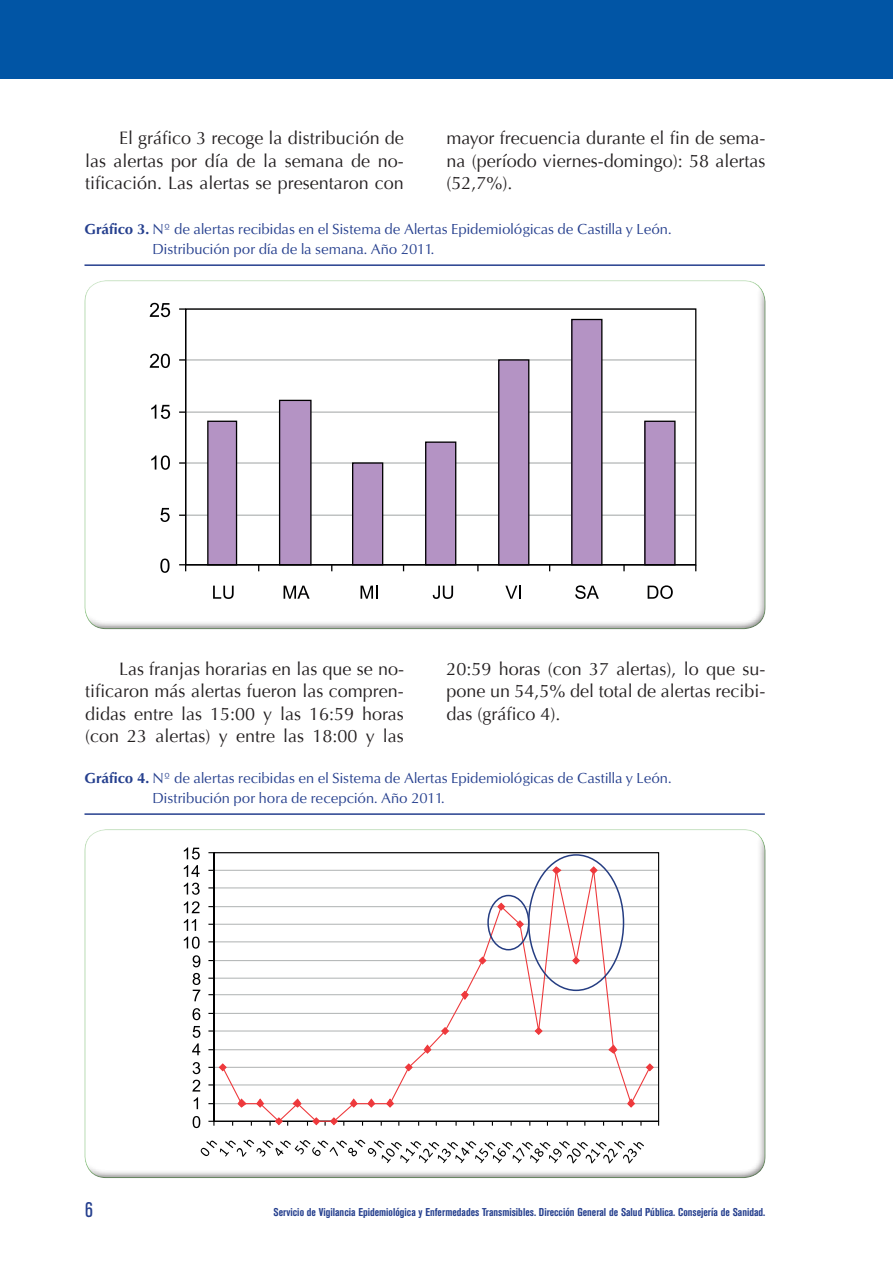
<style>
.page{position:relative;width:893px;height:1263px;background:#fff}
.page>*{position:absolute;margin:0;border:0;box-sizing:border-box;transform-origin:0 0}
.t1{font:condensed 21px "Akzidenz Grotesk BE";color:#253f8e}
.t2{font:18px/22.5px "Optima";color:#231f20;text-align:justify}
.t3{font:15px/19.5px "Optima";color:#253f8e}
.t4{font:700 condensed 11.25px "Akzidenz Grotesk BE";color:#253f8e}
.s1{font-family:"Optima Bld"}
</style>
<div class="page">
<div style="left:0;top:0;width:893px;height:79px;background:#0155a5"></div>
<div style="left:82px;top:277px;width:684px;height:345px;background:#fff;opacity:.8"></div>
<div style="left:82px;top:284px;width:684px;height:346px;background:#fff"></div>
<hr style="left:186px;top:514px;width:510px;height:2px;background:#b6b9b9">
<hr style="left:186px;top:462px;width:510px;height:2px;background:#b6b9b9">
<hr style="left:186px;top:411px;width:510px;height:2px;background:#b6b9b9">
<hr style="left:186px;top:359px;width:510px;height:2px;background:#b6b9b9">
<div style="left:208px;top:421px;width:29px;height:144px;background:#b493c4"></div>
<div style="left:207px;top:421px;width:30px;height:144px;border:1px solid #000001"></div>
<div style="left:280px;top:400px;width:31px;height:165px;background:#b493c4"></div>
<div style="left:279px;top:400px;width:33px;height:165px;border:1px solid #000001"></div>
<div style="left:353px;top:463px;width:30px;height:102px;background:#b493c4"></div>
<div style="left:352px;top:462px;width:31px;height:103px;border:1px solid #000001"></div>
<div style="left:426px;top:442px;width:30px;height:123px;background:#b493c4"></div>
<div style="left:425px;top:441px;width:31px;height:124px;border:1px solid #000001"></div>
<div style="left:499px;top:360px;width:30px;height:205px;background:#b493c4"></div>
<div style="left:498px;top:359px;width:31px;height:206px;border:1px solid #000001"></div>
<div style="left:572px;top:319px;width:30px;height:246px;background:#b493c4"></div>
<div style="left:571px;top:319px;width:31px;height:246px;border:1px solid #000001"></div>
<div style="left:645px;top:421px;width:30px;height:144px;background:#b493c4"></div>
<div style="left:644px;top:421px;width:32px;height:144px;border:1px solid #000001"></div>
<hr style="left:185px;top:309px;width:1px;height:256px;background:#000001">
<svg style="left:179px;top:514px;width:6px;height:2px"></svg>
<svg style="left:179px;top:462px;width:6px;height:2px"></svg>
<svg style="left:179px;top:411px;width:6px;height:2px"></svg>
<svg style="left:179px;top:359px;width:6px;height:2px"></svg>
<svg style="left:179px;top:308px;width:7px;height:2px"></svg>
<hr style="left:186px;top:564px;width:510px;height:1px;background:#000001">
<svg style="left:179px;top:564px;width:7px;height:7px"></svg>
<svg style="left:477px;top:565px;width:2px;height:6px"></svg>
<svg style="left:623px;top:565px;width:2px;height:6px"></svg>
<svg style="left:160px;top:558px;width:10px;height:15px"></svg>
<svg style="left:160px;top:508px;width:10px;height:14px"></svg>
<svg style="left:151px;top:455px;width:19px;height:15px"></svg>
<svg style="left:151px;top:405px;width:19px;height:14px"></svg>
<svg style="left:150px;top:354px;width:20px;height:14px"></svg>
<svg style="left:150px;top:303px;width:20px;height:14px"></svg>
<svg style="left:213px;top:586px;width:21px;height:13px"></svg>
<svg style="left:284px;top:586px;width:26px;height:13px"></svg>
<svg style="left:361px;top:586px;width:17px;height:13px"></svg>
<svg style="left:433px;top:586px;width:20px;height:13px"></svg>
<svg style="left:505px;top:586px;width:16px;height:13px"></svg>
<svg style="left:575px;top:585px;width:24px;height:14px"></svg>
<svg style="left:648px;top:585px;width:25px;height:14px"></svg>
<hr style="left:84px;top:264px;width:681px;height:2px;background:#253f8e">
<div style="left:82px;top:826px;width:684px;height:345px;background:#fff;opacity:.8"></div>
<div style="left:82px;top:833px;width:684px;height:346px;background:#231f20;opacity:.5"></div>
<svg style="left:213px;top:851px;width:446px;height:270px"></svg>
<hr style="left:214px;top:1121px;width:445px;height:1px;background:#000001">
<svg style="left:208px;top:1121px;width:6px;height:5px"></svg>
<svg style="left:221px;top:863px;width:430px;height:260px"></svg>
<svg style="left:208px;top:1062px;width:20px;height:10px"></svg>
<svg style="left:237px;top:1098px;width:11px;height:10px"></svg>
<svg style="left:255px;top:1098px;width:10px;height:10px"></svg>
<svg style="left:270px;top:1116px;width:18px;height:10px"></svg>
<svg style="left:291px;top:1098px;width:11px;height:10px"></svg>
<svg style="left:307px;top:1116px;width:37px;height:10px"></svg>
<svg style="left:349px;top:1098px;width:9px;height:10px"></svg>
<svg style="left:367px;top:1098px;width:9px;height:10px"></svg>
<svg style="left:385px;top:1098px;width:10px;height:10px"></svg>
<svg style="left:404px;top:1062px;width:10px;height:10px"></svg>
<svg style="left:423px;top:1044px;width:9px;height:10px"></svg>
<svg style="left:440px;top:1026px;width:10px;height:10px"></svg>
<svg style="left:460px;top:990px;width:10px;height:11px"></svg>
<svg style="left:478px;top:956px;width:9px;height:9px"></svg>
<svg style="left:496px;top:902px;width:10px;height:9px"></svg>
<svg style="left:515px;top:919px;width:10px;height:10px"></svg>
<svg style="left:534px;top:1026px;width:9px;height:10px"></svg>
<svg style="left:551px;top:865px;width:11px;height:10px"></svg>
<svg style="left:571px;top:956px;width:10px;height:9px"></svg>
<svg style="left:589px;top:865px;width:9px;height:10px"></svg>
<svg style="left:607px;top:1044px;width:11px;height:10px"></svg>
<svg style="left:626px;top:1098px;width:10px;height:10px"></svg>
<svg style="left:645px;top:1062px;width:10px;height:10px"></svg>
<svg style="left:193px;top:1116px;width:7px;height:12px"></svg>
<svg style="left:194px;top:1097px;width:4px;height:12px"></svg>
<svg style="left:192px;top:1080px;width:8px;height:11px"></svg>
<svg style="left:193px;top:1062px;width:7px;height:12px"></svg>
<svg style="left:192px;top:1026px;width:8px;height:29px"></svg>
<svg style="left:193px;top:1008px;width:7px;height:12px"></svg>
<svg style="left:193px;top:973px;width:7px;height:28px"></svg>
<svg style="left:193px;top:955px;width:7px;height:12px"></svg>
<svg style="left:184px;top:919px;width:16px;height:30px"></svg>
<svg style="left:184px;top:901px;width:16px;height:12px"></svg>
<svg style="left:184px;top:883px;width:16px;height:12px"></svg>
<svg style="left:184px;top:865px;width:16px;height:12px"></svg>
<svg style="left:184px;top:847px;width:16px;height:12px"></svg>
<svg style="left:201px;top:1140px;width:387px;height:23px"></svg>
<svg style="left:586px;top:1141px;width:58px;height:22px"></svg>
<div style="left:487px;top:895px;width:42px;height:55px;border:2px solid #253d82;border-radius:50%"></div>
<div style="left:528px;top:854px;width:96px;height:137px;border:2px solid #253d82;border-radius:50%"></div>
<hr style="left:84px;top:813px;width:681px;height:2px;background:#253f8e">
<p class="t2" style="left:85px;top:127px;width:320px;text-indent:34px">El gráfico 3 recoge la distribución de las alertas por día de la semana de no&shy;tificación. Las alertas se presentaron con</p>
<p class="t2" style="left:446px;top:127px;width:320px">mayor frecuencia durante el fin de sema&shy;na (período viernes-domingo): 58 alertas (52,7%).</p>
<p class="t3" style="left:153px;top:221px;width:520px;text-indent:-68px"><span class="s1">Gráfico 3.</span> Nº de alertas recibidas en el Sistema de Alertas Epidemiológicas de Castilla y León.<br>Distribución por día de la semana. Año 2011.</p>
<p class="t2" style="left:85px;top:657px;width:320px;text-indent:34px">Las franjas horarias en las que se no&shy;tificaron más alertas fueron las compren&shy;didas entre las 15:00 y las 16:59 horas (con 23 alertas) y entre las 18:00 y las</p>
<p class="t2" style="left:446px;top:657px;width:320px">20:59 horas (con 37 alertas), lo que su&shy;pone un 54,5% del total de alertas recibi&shy;das (gráfico 4).</p>
<p class="t3" style="left:153px;top:770px;width:520px;text-indent:-68px"><span class="s1">Gráfico 4.</span> Nº de alertas recibidas en el Sistema de Alertas Epidemiológicas de Castilla y León.<br>Distribución por hora de recepción. Año 2011.</p>
<p class="t1" style="left:85px;top:1198px;width:9px">6</p>
<p class="t4" style="left:274px;top:1205px;width:493px">Servicio de Vigilancia Epidemiológica y Enfermedades Transmisibles. Dirección General de Salud Pública. Consejería de Sanidad.</p>
</div>
